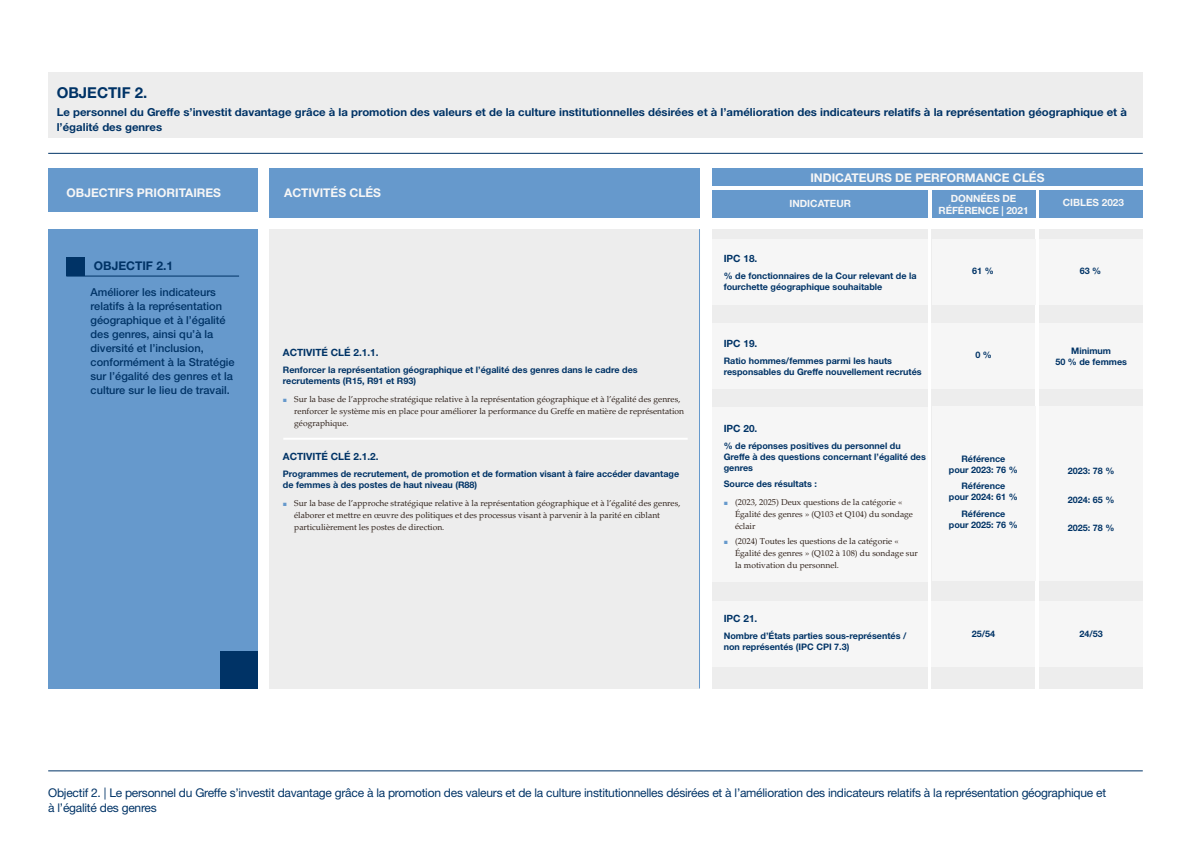
<style>
.page{position:relative;width:1191px;height:842px;background:#fff}
.page>*{position:absolute;margin:0;border:0;box-sizing:border-box;transform-origin:0 0}
.t1{font:700 15px "Helvetica Neue LT Pro";color:#036}
.t2{font:12px/14.4px "Helvetica Neue LT Pro";letter-spacing:-.02em;color:#036}
.t3{font:700 12px "Helvetica Neue LT Pro";color:#f6f6f6}
.t4{font:700 12px "Helvetica Neue LT Pro";color:#036}
.body-box-goals{font:700 11px/15px "Helvetica Neue LT Pro";color:#036}
.t5{font:500 11px/14px "Helvetica Neue LT Pro";color:#036}
.key-activity{font:700 10px "Helvetica Neue LT Pro";color:#036}
.t6{font:700 10px/12px "Helvetica Neue LT Pro";color:#f6f6f6;text-align:center}
.sub-table{font:700 9px/11px "Helvetica Neue LT Pro";color:#036}
.t7{font:8.5px/12px "Palatino";color:#31231c}
.s1{font-family:"Arial";font-size:7px;color:#69c}
</style>
<div class="page">
<hr style="left:48px;top:771px;width:1094px;height:1px;background:#036">
<div style="left:269px;top:229px;width:431px;height:459px;background:#ededed"></div>
<div style="left:48px;top:229px;width:209px;height:459px;background:#69c"></div>
<div style="left:712px;top:229px;width:215px;height:459px;background:#ededed"></div>
<div style="left:931px;top:229px;width:104px;height:459px;background:#ededed"></div>
<div style="left:1039px;top:229px;width:103px;height:459px;background:#ededed"></div>
<div style="left:48px;top:72px;width:1094px;height:65px;background:#ededed"></div>
<div style="left:66px;top:257px;width:19px;height:19px;background:#036"></div>
<hr style="left:66px;top:276px;width:173px;height:1px;background:#036">
<hr style="left:283px;top:438px;width:404px;height:2px;background:#fff">
<hr style="left:699px;top:229px;width:1px;height:459px;background:#69c">
<div style="left:712px;top:239px;width:215px;height:66px;background:#f6f6f6"></div>
<div style="left:932px;top:239px;width:103px;height:66px;background:#f6f6f6"></div>
<div style="left:931px;top:323px;width:104px;height:66px;background:#f6f6f6"></div>
<div style="left:932px;top:407px;width:103px;height:174px;background:#f6f6f6"></div>
<div style="left:931px;top:601px;width:104px;height:65px;background:#f6f6f6"></div>
<div style="left:1039px;top:239px;width:103px;height:66px;background:#f6f6f6"></div>
<div style="left:1039px;top:323px;width:103px;height:66px;background:#f6f6f6"></div>
<div style="left:1039px;top:407px;width:103px;height:174px;background:#f6f6f6"></div>
<div style="left:1039px;top:601px;width:103px;height:65px;background:#f6f6f6"></div>
<div style="left:712px;top:323px;width:215px;height:66px;background:#f6f6f6"></div>
<div style="left:712px;top:601px;width:215px;height:65px;background:#f6f6f6"></div>
<div style="left:712px;top:407px;width:215px;height:174px;background:#f6f6f6"></div>
<hr style="left:48px;top:153px;width:1094px;height:1px;background:#036">
<div style="left:48px;top:168px;width:209px;height:44px;background:#69c"></div>
<div style="left:270px;top:168px;width:430px;height:50px;background:#69c"></div>
<div style="left:712px;top:168px;width:430px;height:18px;background:#69c"></div>
<div style="left:932px;top:190px;width:103px;height:28px;background:#69c"></div>
<div style="left:1039px;top:190px;width:103px;height:28px;background:#69c"></div>
<div style="left:712px;top:190px;width:215px;height:28px;background:#69c"></div>
<div style="left:220px;top:651px;width:37px;height:37px;background:#036"></div>
<h3 class="t1" style="left:57px;top:83px;width:92px">OBJECTIF 2.</h3>
<p class="body-box-goals" style="left:57px;top:104px;width:1071px">Le personnel du Greffe s’investit davantage grâce à la promotion des valeurs et de la culture institutionnelles désirées et à l’amélioration des indicateurs relatifs à la représentation géographique et à l’égalité des genres</p>
<h3 class="t3" style="left:67px;top:186px;width:156px">OBJECTIFS PRIORITAIRES</h3>
<h3 class="t3" style="left:284px;top:186px;width:98px">ACTIVITÉS CLÉS</h3>
<h3 class="t4" style="left:94px;top:258px;width:81px">OBJECTIF 2.1</h3>
<h3 class="t5" style="left:91px;top:285px;width:146px">Améliorer les indicateurs relatifs à la représentation géographique et à l’égalité des genres, ainsi qu’à la diversité et l’inclusion, conformément à la Stratégie sur l’égalité des genres et la culture sur le lieu de travail.</h3>
<p class="key-activity" style="left:283px;top:347px;width:97px">ACTIVITÉ CLÉ 2.1.1.</p>
<p class="sub-table" style="left:283px;top:364px;width:356px">Renforcer la représentation géographique et l’égalité des genres dans le cadre des recrutements (R15, R91 et R93)</p>
<p class="t7" style="left:294px;top:393px;width:391px;text-indent:-11px"><span class="s1">■</span> Sur la base de l’approche stratégique relative à la représentation géographique et à l’égalité des genres, renforcer le système mis en place pour améliorer la performance du Greffe en matière de représentation géographique.</p>
<p class="key-activity" style="left:283px;top:451px;width:97px">ACTIVITÉ CLÉ 2.1.2.</p>
<p class="sub-table" style="left:283px;top:468px;width:398px">Programmes de recrutement, de promotion et de formation visant à faire accéder davantage de femmes à des postes de haut niveau (R88)</p>
<p class="t7" style="left:294px;top:497px;width:388px;text-indent:-11px"><span class="s1">■</span> Sur la base de l’approche stratégique relative à la représentation géographique et à l’égalité des genres, élaborer et mettre en œuvre des politiques et des processus visant à parvenir à la parité en ciblant particulièrement les postes de direction.</p>
<h3 class="t3" style="left:810px;top:170px;width:236px">INDICATEURS DE PERFORMANCE CLÉS</h3>
<h3 class="t6" style="left:938px;top:192px;width:91px">DONNÉES DE<br>RÉFÉRENCE | 2021</h3>
<h3 class="t6" style="left:789px;top:198px;width:63px">INDICATEUR</h3>
<h3 class="t6" style="left:1062px;top:196px;width:63px">CIBLES 2023</h3>
<p class="key-activity" style="left:723px;top:252px;width:35px">IPC 18.</p>
<p class="sub-table" style="left:723px;top:270px;width:194px">% de fonctionnaires de la Cour relevant de la fourchette géographique souhaitable</p>
<p class="key-activity" style="left:723px;top:337px;width:35px">IPC 19.</p>
<p class="sub-table" style="left:723px;top:355px;width:199px">Ratio hommes/femmes parmi les hauts responsables du Greffe nouvellement recrutés</p>
<p class="key-activity" style="left:723px;top:422px;width:35px">IPC 20.</p>
<p class="sub-table" style="left:723px;top:440px;width:204px">% de réponses positives du personnel du<br>Greffe à des questions concernant l’égalité des genres</p>
<p class="sub-table" style="left:723px;top:478px;width:95px">Source des résultats :</p>
<p class="t7" style="left:735px;top:496px;width:179px;text-indent:-11px"><span class="s1">■</span> (2023, 2025) Deux questions de la catégorie «<br>Égalité des genres » (Q103 et Q104) du sondage éclair</p>
<p class="t7" style="left:735px;top:535px;width:184px;text-indent:-11px"><span class="s1">■</span> (2024) Toutes les questions de la catégorie «<br>Égalité des genres » (Q102 à 108) du sondage sur la motivation du personnel.</p>
<p class="key-activity" style="left:723px;top:613px;width:35px">IPC 21.</p>
<p class="sub-table" style="left:723px;top:630px;width:184px">Nombre d’États parties sous-représentés / non représentés (IPC CPI 7.3)</p>
<p class="sub-table" style="left:972px;top:265px;width:23px">61 %</p>
<p class="sub-table" style="left:975px;top:349px;width:18px">0 %</p>
<p class="sub-table" style="left:949px;top:453px;width:70px;text-align:center">Référence<br>pour 2023: 76 %</p>
<p class="sub-table" style="left:949px;top:480px;width:70px;text-align:center">Référence<br>pour 2024: 61 %</p>
<p class="sub-table" style="left:949px;top:508px;width:70px;text-align:center">Référence<br>pour 2025: 76 %</p>
<p class="sub-table" style="left:972px;top:628px;width:25px">25/54</p>
<p class="sub-table" style="left:1079px;top:265px;width:23px">63 %</p>
<p class="sub-table" style="left:1055px;top:345px;width:73px;text-align:center">Minimum<br>50 % de femmes</p>
<p class="sub-table" style="left:1068px;top:465px;width:48px">2023: 78 %</p>
<p class="sub-table" style="left:1068px;top:494px;width:48px">2024: 65 %</p>
<p class="sub-table" style="left:1068px;top:522px;width:48px">2025: 78 %</p>
<p class="sub-table" style="left:1079px;top:628px;width:25px">24/53</p>
<p class="t2" style="left:48px;top:786px;width:1059px">Objectif 2. | Le personnel du Greffe s’investit davantage grâce à la promotion des valeurs et de la culture institutionnelles désirées et à l’amélioration des indicateurs relatifs à la représentation géographique et à l’égalité des genres</p>
</div>
